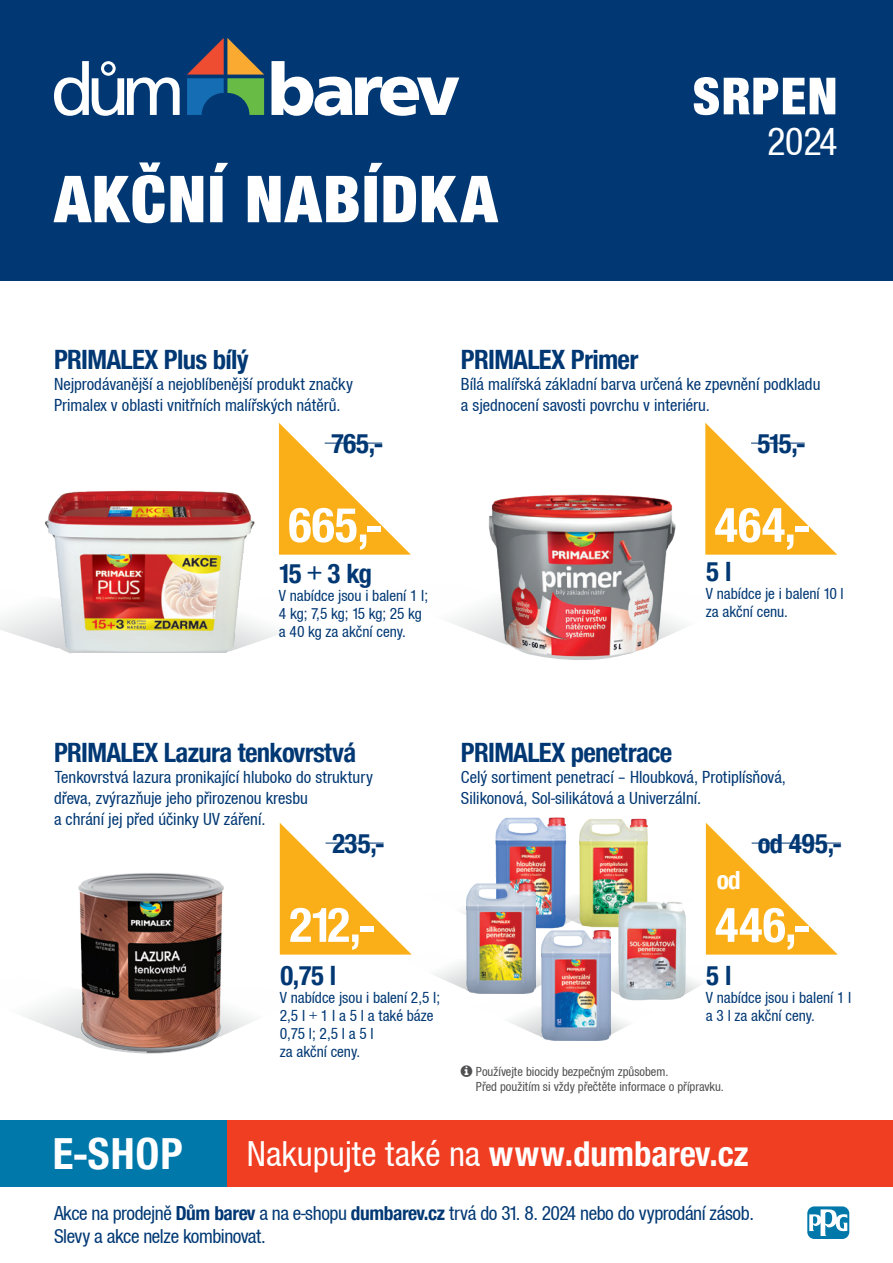
<style>
.page{position:relative;width:893px;height:1263px;background:#fff}
.page>*{position:absolute;margin:0;border:0;box-sizing:border-box;transform-origin:0 0}
.t1{font:69.45px "Sans Black Cond";letter-spacing:.02em;color:#fff}
.t2{font:54.9px "Sans Black Cond";letter-spacing:.02em;color:#fff}
.t3{font:51px "Sans Condensed BOLD";letter-spacing:-.025em;color:#fff}
.t4{font:45.9px "Sans Condensed BOLD";color:#fff}
.t5{font:40.65px "Sans Condensed";color:#fff}
.t6{font:37.05px "Sans Condensed";color:#fff}
.t7{font:28.5px "Sans Condensed BOLD";letter-spacing:-.025em;color:#013874}
.t8{font:27.15px "Sans Condensed BOLD";color:#fff}
.t9{font:20.7px/22.6px "Sans Condensed";letter-spacing:-.02em;color:#013874}
.t10{font:18px/21px "Sans Condensed";color:#013874}
.t11{font:16.5px/18px "Sans Condensed";color:#013874}
.t12{font:13.5px/15px "Sans Condensed";color:#505052}
.s1{font-family:"Sans Condensed BOLD"}
</style>
<div class="page">
<div style="left:0;top:0;width:893px;height:281px;background:#013874"></div>
<svg style="left:271px;top:61px;width:188px;height:55px"></svg>
<svg style="left:54px;top:61px;width:126px;height:55px"></svg>
<svg style="left:187px;top:38px;width:77px;height:77px"></svg>
<img style="left:585px;top:818px;width:62px;height:5px">
<img style="left:500px;top:817px;width:65px;height:6px">
<img style="left:488px;top:494px;width:188px;height:73px">
<svg style="left:806px;top:1205px;width:45px;height:35px"></svg>
<div style="left:807px;top:1206px;width:42px;height:33px;background:#0078aa;border-radius:7px"></div>
<svg style="left:809px;top:1208px;width:38px;height:28px"></svg>
<div style="left:0;top:1120px;width:237px;height:66px;background:#0078aa"></div>
<div style="left:227px;top:1120px;width:666px;height:66px;background:#ef3e22"></div>
<svg style="left:0;top:567px;width:685px;height:93px"></svg>
<img style="left:34px;top:490px;width:230px;height:170px">
<svg style="left:279px;top:423px;width:132px;height:132px"></svg>
<svg style="left:705px;top:423px;width:132px;height:132px"></svg>
<hr style="left:752px;top:843px;width:89px;height:1px;background:#013874">
<img style="left:23px;top:823px;width:815px;height:231px">
<h1 class="t1" style="left:54px;top:157px;width:445px">AKČNÍ NABÍDKA</h1>
<h2 class="t2" style="left:692px;top:63px;width:147px">SRPEN</h2>
<h3 class="t5" style="left:767px;top:118px;width:72px">2024</h3>
<h3 class="t7" style="left:54px;top:343px;width:196px">PRIMALEX Plus bílý</h3>
<p class="t10" style="left:54px;top:374px;width:300px">Nejprodávanější a nejoblíbenější produkt značky<br>Primalex v oblasti vnitřních malířských nátěrů.</p>
<h3 class="t7" style="left:331px;top:427px;width:53px">765,-</h3>
<h3 class="t3" style="left:287px;top:495px;width:95px">665,-</h3>
<h3 class="t7" style="left:279px;top:557px;width:95px">15 + 3 kg</h3>
<p class="t11" style="left:279px;top:586px;width:151px">V nabídce jsou i balení 1 l;<br>4 kg; 7,5 kg; 15 kg; 25 kg a 40 kg za akční ceny.</p>
<h3 class="t7" style="left:461px;top:343px;width:179px">PRIMALEX Primer</h3>
<p class="t10" style="left:461px;top:374px;width:361px">Bílá malířská základní barva určená ke zpevnění podkladu a sjednocení savosti povrchu v interiéru.</p>
<h3 class="t7" style="left:757px;top:427px;width:49px">515,-</h3>
<h3 class="t3" style="left:714px;top:495px;width:96px">464,-</h3>
<h3 class="t7" style="left:706px;top:555px;width:27px">5 l</h3>
<p class="t11" style="left:706px;top:584px;width:139px">V nabídce je i balení 10 l za akční cenu.</p>
<h3 class="t7" style="left:54px;top:736px;width:304px">PRIMALEX Lazura tenkovrstvá</h3>
<p class="t10" style="left:54px;top:766px;width:320px">Tenkovrstvá lazura pronikající hluboko do struktury dřeva, zvýrazňuje jeho přirozenou kresbu<br>a chrání jej před účinky UV záření.</p>
<h3 class="t7" style="left:332px;top:827px;width:53px">235,-</h3>
<h3 class="t3" style="left:288px;top:895px;width:87px">212,-</h3>
<h3 class="t7" style="left:280px;top:959px;width:58px">0,75 l</h3>
<p class="t11" style="left:280px;top:988px;width:162px">V nabídce jsou i balení 2,5 l;<br>2,5 l + 1 l a 5 l a také báze<br>0,75 l; 2,5 l a 5 l<br>za akční ceny.</p>
<h3 class="t7" style="left:461px;top:735px;width:213px">PRIMALEX penetrace</h3>
<p class="t10" style="left:461px;top:766px;width:326px">Celý sortiment penetrací – Hloubková, Protiplísňová,<br>Silikonová, Sol-silikátová a Univerzální.</p>
<h3 class="t8" style="left:717px;top:865px;width:26px">od</h3>
<h3 class="t7" style="left:758px;top:827px;width:85px">od 495,-</h3>
<h3 class="t3" style="left:714px;top:895px;width:96px">446,-</h3>
<h3 class="t7" style="left:706px;top:959px;width:27px">5 l</h3>
<p class="t11" style="left:706px;top:988px;width:147px">V nabídce jsou i balení 1 l a 3 l za akční ceny.</p>
<p class="t12" style="left:476px;top:1064px;width:250px">Používejte biocidy bezpečným způsobem.<br>Před použitím si vždy přečtěte informace o přípravku.</p>
<h3 class="t4" style="left:53px;top:1127px;width:132px">E-SHOP</h3>
<h3 class="t6" style="left:247px;top:1132px;width:503px">Nakupujte také na <span class="s1">www.dumbarev.cz</span></h3>
<p class="t9" style="left:54px;top:1201px;width:701px">Akce na prodejně <span class="s1">Dům barev</span> a na e-shopu <span class="s1">dumbarev.cz</span> trvá do 31. 8. 2024 nebo do vyprodání zásob.<br>Slevy a akce nelze kombinovat.</p>
</div>
